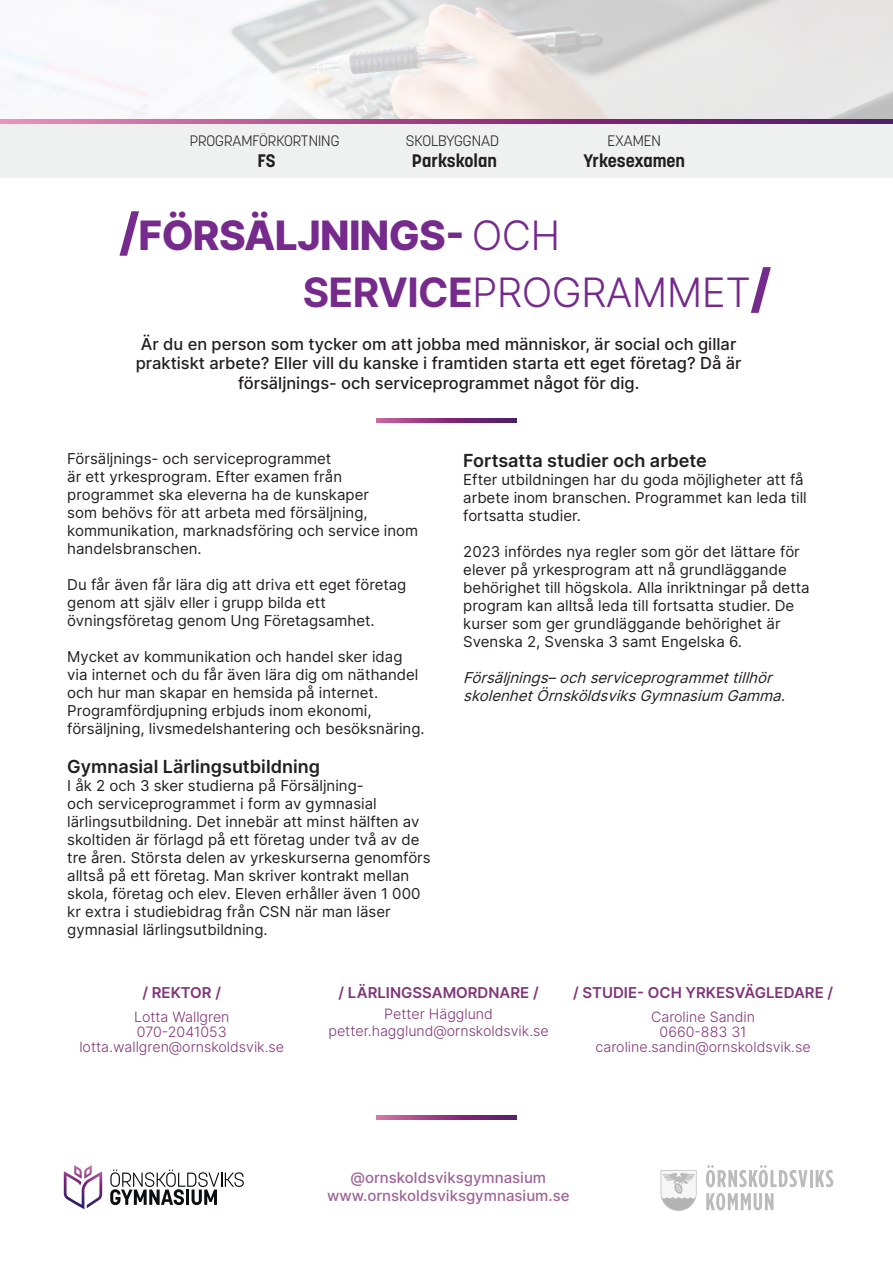
<style>
.page{position:relative;width:893px;height:1263px;background:#fff}
.page>*{position:absolute;margin:0;border:0;box-sizing:border-box;transform-origin:0 0}
.t1{font:300 40.5px "Inter";letter-spacing:-.015em;color:#752a8c}
.t2{font:800 40.5px "Inter";letter-spacing:-.015em;color:#752a8c}
.t3{font:600 18px "Inter";color:#231f20}
.t4{font:700 18px "Korolev";color:#231f20}
.t5{font:500 16.5px/19.8px "Inter";color:#231f20;text-align:center}
.t6{font:15px/18px "Inter";color:#231f20}
.t7{font:italic 15px/18px "Inter";color:#231f20}
.t8{font:600 15px "Inter";color:#803579}
.t9{font:500 15px/18px "Inter";color:#803579;text-align:center}
.t10{font:300 15px "Korolev";color:#231f20}
.t11{font:300 14.25px "Inter";color:#803579}
.s1{font-size:51px}
.s2{font-weight:300}
.s3{font-weight:700}
.s4{font-weight:800;font-size:52.5px}
</style>
<div class="page">
<div style="left:0;top:123px;width:893px;height:55px;background:#eff0f0"></div>
<img style="left:0;top:0;width:893px;height:119px">
<svg style="left:64px;top:1165px;width:38px;height:44px"></svg>
<svg style="left:110px;top:1169px;width:134px;height:36px"></svg>
<img style="left:376px;top:419px;width:141px;height:4px">
<img style="left:376px;top:1116px;width:141px;height:3px">
<svg style="left:660px;top:1170px;width:37px;height:41px"></svg>
<hr style="left:810px;top:1170px;width:3px;height:17px;background:#1d1d1b">
<svg style="left:816px;top:1170px;width:17px;height:17px"></svg>
<svg style="left:706px;top:1193px;width:67px;height:17px"></svg>
<svg style="left:706px;top:1165px;width:101px;height:22px"></svg>
<img style="left:0;top:119px;width:893px;height:4px">
<p class="t10" style="left:190px;top:131px;width:151px">PROGRAMFÖRKORTNING</p>
<p class="t4" style="left:258px;top:150px;width:20px">FS</p>
<p class="t10" style="left:406px;top:131px;width:95px">SKOLBYGGNAD</p>
<p class="t4" style="left:412px;top:150px;width:86px">Parkskolan</p>
<p class="t10" style="left:608px;top:131px;width:55px">EXAMEN</p>
<p class="t4" style="left:583px;top:150px;width:103px">Yrkesexamen</p>
<p class="t2" style="left:119px;top:205px;width:443px"><span class="s1">/</span>FÖRSÄLJNINGS- <span class="s2">OCH</span></p>
<p class="t1" style="left:303px;top:264px;width:470px"><span class="s3">SERVICE</span>PROGRAMMET<span class="s4">/</span></p>
<p class="t5" style="left:136px;top:333px;width:607px">Är du en person som tycker om att jobba med människor, är social och gillar praktiskt arbete? Eller vill du kanske i framtiden starta ett eget företag? Då är försäljnings- och serviceprogrammet något för dig.</p>
<p class="t6" style="left:67px;top:449px;width:352px">Försäljnings- och serviceprogrammet<br>är ett yrkesprogram. Efter examen från programmet ska eleverna ha de kunskaper<br>som behövs för att arbeta med försäljning, kommunikation, marknadsföring och service inom handelsbranschen.</p>
<p class="t6" style="left:67px;top:575px;width:341px">Du får även får lära dig att driva ett eget företag genom att själv eller i grupp bilda ett övningsföretag genom Ung Företagsamhet.</p>
<p class="t6" style="left:67px;top:647px;width:359px">Mycket av kommunikation och handel sker idag via internet och du får även lära dig om näthandel och hur man skapar en hemsida på internet.<br>Programfördjupning erbjuds inom ekonomi, försäljning, livsmedelshantering och besöksnäring.</p>
<p class="t3" style="left:67px;top:753px;width:254px">Gymnasial Lärlingsutbildning</p>
<p class="t6" style="left:67px;top:776px;width:365px">I åk 2 och 3 sker studierna på Försäljning-<br>och serviceprogrammet i form av gymnasial lärlingsutbildning. Det innebär att minst hälften av skoltiden är förlagd på ett företag under två av de tre åren. Största delen av yrkeskurserna genomförs alltså på ett företag. Man skriver kontrakt mellan skola, företag och elev. Eleven erhåller även 1 000 kr extra i studiebidrag från CSN när man läser gymnasial lärlingsutbildning.</p>
<p class="t3" style="left:463px;top:447px;width:245px">Fortsatta studier och arbete</p>
<p class="t6" style="left:463px;top:470px;width:345px">Efter utbildningen har du goda möjligheter att få arbete inom branschen. Programmet kan leda till fortsatta studier.</p>
<p class="t6" style="left:463px;top:542px;width:348px">2023 infördes nya regler som gör det lättare för elever på yrkesprogram att nå grundläggande behörighet till högskola. Alla inriktningar på detta program kan alltså leda till fortsatta studier. De kurser som ger grundläggande behörighet är Svenska 2, Svenska 3 samt Engelska 6.</p>
<p class="t7" style="left:463px;top:668px;width:329px">Försäljnings–ochserviceprogrammettillhör skolenhetÖrnsköldsviksGymnasium Gamma.</p>
<p class="t8" style="left:142px;top:981px;width:80px">/ REKTOR /</p>
<p class="t11" style="left:134px;top:1006px;width:97px">Lotta Wallgren</p>
<p class="t11" style="left:137px;top:1021px;width:91px">070-2041053</p>
<p class="t11" style="left:79px;top:1036px;width:206px">lotta.wallgren@ornskoldsvik.se</p>
<p class="t8" style="left:339px;top:981px;width:202px">/ LÄRLINGSSAMORDNARE /</p>
<p class="t11" style="left:384px;top:1004px;width:110px">Petter Hägglund</p>
<p class="t11" style="left:328px;top:1021px;width:222px">petter.hagglund@ornskoldsvik.se</p>
<p class="t8" style="left:573px;top:981px;width:262px">/ STUDIE- OCH YRKESVÄGLEDARE /</p>
<p class="t11" style="left:651px;top:1006px;width:106px">Caroline Sandin</p>
<p class="t11" style="left:660px;top:1021px;width:89px">0660-883 31</p>
<p class="t11" style="left:596px;top:1036px;width:217px">caroline.sandin@ornskoldsvik.se</p>
<p class="t9" style="left:327px;top:1168px;width:244px">@ornskoldsviksgymnasium www.ornskoldsviksgymnasium.se</p>
</div>
